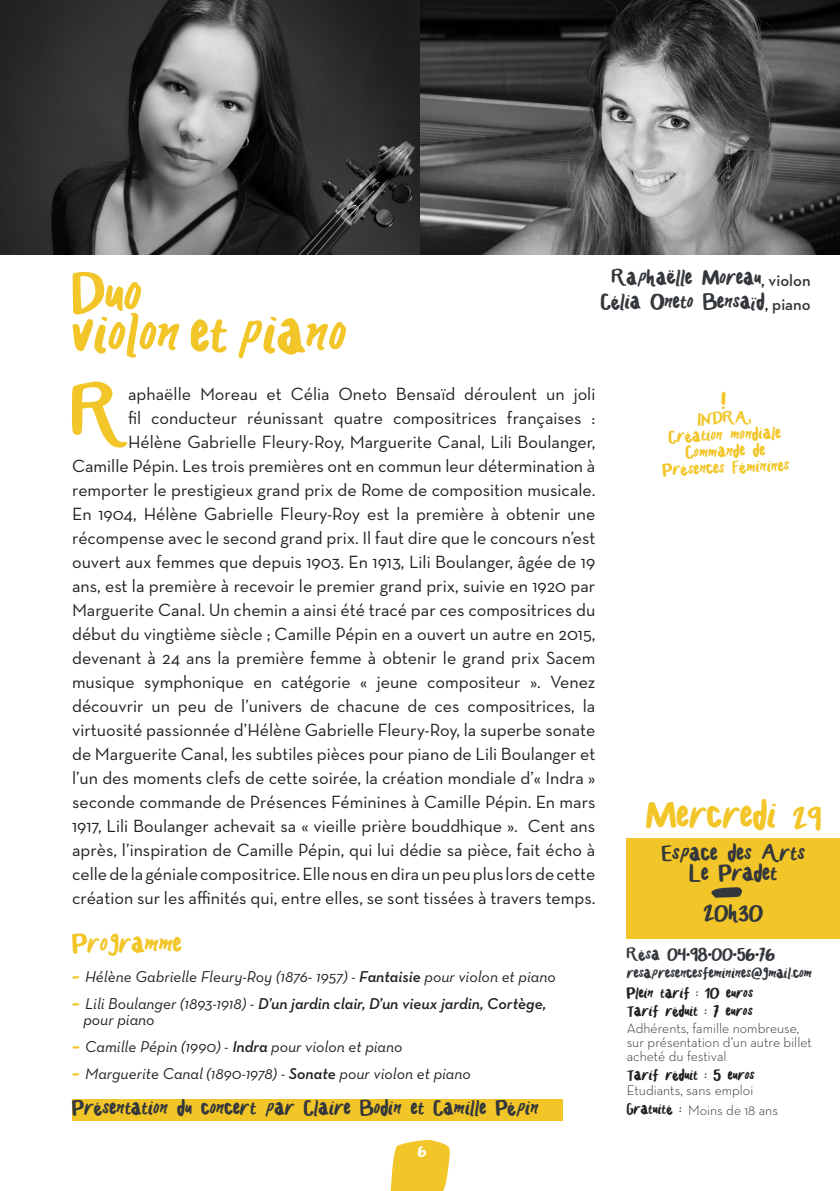
<style>
.page{position:relative;width:840px;height:1191px;background:#fff}
.page>*{position:absolute;margin:0;border:0;box-sizing:border-box;transform-origin:0 0}
.t1{font:86.4px "HANDCRAFTED MADDY";color:#f2c528}
.t2{font:61px "HANDCRAFTED MADDY";color:#f2c528}
.t3{font:61px "HANDCRAFTED MADDY";color:#34383c}
.t4{font:40px "HANDCRAFTED MADDY";color:#f2c528}
.t5{font:28px "HANDCRAFTED MADDY";color:#f2c528}
.t6{font:24px "HANDCRAFTED MADDY";color:#34383c}
.t7{font:22.6px "HANDCRAFTED MADDY";color:#34383c}
.t8{font:22px "HANDCRAFTED MADDY";color:#34383c}
.t9{font:18.2px/16.4px "HANDCRAFTED MADDY";color:#f2c528;text-align:center}
.t10{font:18px/24px "Neutra Text";color:#231f20;text-align:right}
.t11{font:18px "HANDCRAFTED MADDY";color:#34383c}
.t12{font:italic 16px "Neutra Text";color:#231f20}
.t13{font:italic 600 16px "Neutra Text";color:#231f20}
.t14{font:16px "HANDCRAFTED MADDY";color:#231f20}
.t15{font:16px "HANDCRAFTED MADDY";color:#34383c}
.t16{font:16px "HANDCRAFTED MADDY";color:#fff}
.t17{font:300 14px/14px "Neutra Text";color:#231f20}
.s1{font-family:"Neutra Text";font-weight:600;font-size:16.4px;color:#231f20}
.s2{font-family:"Neutra Text";font-weight:600;font-size:16.4px}
.s3{font-family:"HANDCRAFTED MADDY";font-style:normal;font-size:14px;color:#f2c528}
.s4{font-weight:600}
.s5{font-family:"HANDCRAFTED MADDY";font-weight:400;font-style:normal;font-size:14px;color:#f2c528}
.s6{font-weight:400}
.s7{font-weight:400;font-style:normal}
.s8{font-size:32px}
.s9{font-size:34px}
.s10{font-family:"HANDCRAFTED MADDY";font-weight:400;font-size:16px}
</style>
<div class="page">
<img style="left:0;top:0;width:839px;height:255px">
<div style="left:72px;top:1098px;width:490px;height:22px;background:#f2c528"></div>
<svg style="left:390px;top:1140px;width:60px;height:51px;background:#f3cc43"></svg>
<div style="left:626px;top:838px;width:213px;height:101px;background:#f2c528"></div>
<p class="t2" style="left:72px;top:260px;width:71px">Duo</p>
<p class="t2" style="left:72px;top:300px;width:276px">violon et piano</p>
<p class="t7" style="left:611px;top:265px;width:200px">Raphaëlle Moreau<span class="s1">,</span> <span class="s2">violon</span></p>
<p class="t7" style="left:600px;top:289px;width:211px">Célia Oneto Bensaïd<span class="s1">,</span> <span class="s2">piano</span></p>
<p class="t1" style="left:71px;top:367px;width:58px">R</p>
<p class="t10" style="left:72px;top:381px;width:524px">aphaëlle Moreau et Célia Oneto Bensaïd déroulent un joli<br>fil conducteur réunissant quatre compositrices françaises :<br>Hélène Gabrielle Fleury-Roy, Marguerite Canal, Lili Boulanger, Camille Pépin. Les trois premières ont en commun leur détermination à remporter le prestigieux grand prix de Rome de composition musicale.<br>En 1904, Hélène Gabrielle Fleury-Roy est la première à obtenir une récompense avec le second grand prix. Il faut dire que le concours n’est ouvert aux femmes que depuis 1903. En 1913, Lili Boulanger, âgée de 19 ans, est la première à recevoir le premier grand prix, suivie en 1920 par Marguerite Canal. Un chemin a ainsi été tracé par ces compositrices du début du vingtième siècle ; Camille Pépin en a ouvert un autre en 2015, devenant à 24 ans la première femme à obtenir le grand prix Sacem musique symphonique en catégorie « jeune compositeur ». Venez découvrir un peu de l’univers de chacune de ces compositrices, la virtuosité passionnée d’Hélène Gabrielle Fleury-Roy, la superbe sonate de Marguerite Canal, les subtiles pièces pour piano de Lili Boulanger et l’un des moments clefs de cette soirée, la création mondiale d’« Indra » seconde commande de Présences Féminines à Camille Pépin. En mars 1917, Lili Boulanger achevait sa « vieille prière bouddhique ». Cent ans après, l’inspiration de Camille Pépin, qui lui dédie sa pièce, fait écho à celle de la géniale compositrice. Elle nous en dira un peu plus lors de cette création sur les affinités qui, entre elles, se sont tissées à travers temps.</p>
<p class="t5" style="left:72px;top:927px;width:111px">Programme</p>
<p class="t12" style="left:72px;top:967px;width:485px"><span class="s3">-</span> Hélène Gabrielle Fleury-Roy (1876- 1957) - <span class="s4">Fantaisie</span> pour violon et piano</p>
<p class="t13" style="left:72px;top:994px;width:475px"><span class="s5">-</span> <span class="s6">Lili Boulanger (1893-1918)</span> <span class="s7">-</span> D’un jardin clair, D’un vieux jardin, Cortège,</p>
<p class="t12" style="left:83px;top:1010px;width:72px">pour piano</p>
<p class="t12" style="left:72px;top:1037px;width:331px"><span class="s3">-</span> Camille Pépin (1990) - <span class="s4">Indra</span> pour violon et piano</p>
<p class="t12" style="left:72px;top:1063px;width:400px"><span class="s3">-</span> Marguerite Canal (1890-1978) - <span class="s4">Sonate</span> pour violon et piano</p>
<p class="t8" style="left:72px;top:1095px;width:468px">Présentation du concert par Claire Bodin et Camille Pépin</p>
<p class="t16" style="left:417px;top:1142px;width:10px">6</p>
<p class="t9" style="left:696px;top:411px;width:55px;rotate:-2deg">INDRA,</p>
<p class="t9" style="left:668px;top:429px;width:114px;rotate:-2deg">Création mondiale<br>Commande de</p>
<p class="t9" style="left:662px;top:462px;width:128px;rotate:-2deg">Présences Féminines</p>
<p class="t4" style="left:645px;top:792px;width:177px">Mercredi <span class="s8">29</span></p>
<p class="t6" style="left:661px;top:840px;width:145px">Espace des Arts</p>
<p class="t6" style="left:689px;top:860px;width:89px">Le Pradet</p>
<p class="t6" style="left:703px;top:900px;width:61px">20h30</p>
<p class="t3" style="left:710px;top:856px;width:33px">-</p>
<p class="t11" style="left:626px;top:944px;width:150px">Résa 04<span class="s9">.</span>98<span class="s9">.</span>00<span class="s9">.</span>56<span class="s9">.</span>76</p>
<p class="t15" style="left:626px;top:964px;width:187px">resapresencesfeminines@gmail.com</p>
<p class="t14" style="left:626px;top:984px;width:128px">Plein tarif : 10 euros</p>
<p class="t14" style="left:626px;top:1002px;width:127px">Tarif réduit : 7 euros</p>
<p class="t17" style="left:626px;top:1021px;width:187px">Adhérents, famille nombreuse, sur présentation d’un autre billet acheté du festival</p>
<p class="t14" style="left:626px;top:1066px;width:129px">Tarif réduit : 5 euros</p>
<p class="t17" style="left:626px;top:1083px;width:128px">Etudiants, sans emploi</p>
<p class="t17" style="left:626px;top:1103px;width:153px"><span class="s10">Gratuité :</span> Moins de 18 ans</p>
</div>
